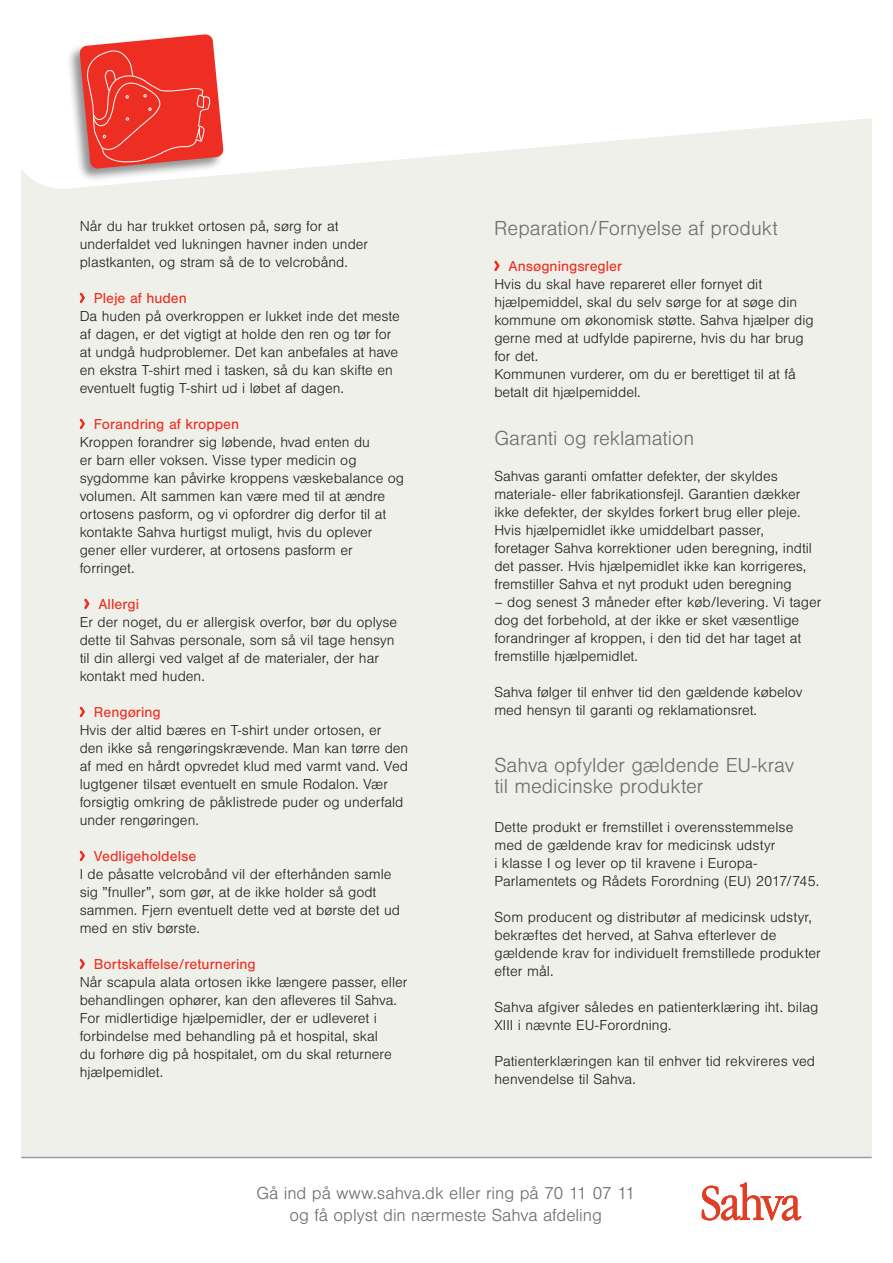
<style>
.page{position:relative;width:893px;height:1263px;background:#fff}
.page>*{position:absolute;margin:0;border:0;box-sizing:border-box;transform-origin:0 0}
.t1{font:300 21px/21px "Nimbus San";color:#6c6d70}
.t2{font:300 18px/21.6px "Nimbus San";letter-spacing:-.005em;color:#6c6d70;text-align:center}
.t3{font:300 15px/18px "Nimbus San";color:#231f20}
.t4{font:15px "Nimbus San";color:#ee2e22}
</style>
<div class="page">
<div style="left:21px;top:0;width:851px;height:1173px;background:#f0f0ea"></div>
<svg style="left:21px;top:0;width:851px;height:189px;fill:#fff"></svg>
<svg style="left:79px;top:292px;width:6px;height:11px"></svg>
<svg style="left:79px;top:418px;width:6px;height:11px"></svg>
<svg style="left:84px;top:598px;width:6px;height:12px"></svg>
<svg style="left:79px;top:706px;width:6px;height:11px"></svg>
<svg style="left:79px;top:850px;width:6px;height:12px"></svg>
<svg style="left:79px;top:958px;width:6px;height:12px"></svg>
<svg style="left:494px;top:260px;width:6px;height:11px"></svg>
<div style="left:0;top:1157px;width:893px;height:106px;background:#fff"></div>
<hr style="left:21px;top:1157px;width:851px;height:1px;background:#939598">
<div style="left:66px;top:33px;width:159px;height:149px;background:#231f20;opacity:.5"></div>
<svg style="left:79px;top:34px;width:145px;height:135px;background:#eb5148"></svg>
<svg style="left:701px;top:1182px;width:100px;height:39px"></svg>
<p class="t3" style="left:80px;top:218px;width:290px">Når du har trukket ortosen på, sørg for at underfaldet ved lukningen havner inden under plastkanten, og stram så de to velcrobånd.</p>
<p class="t4" style="left:94px;top:290px;width:95px">Pleje af huden</p>
<p class="t3" style="left:80px;top:308px;width:322px">Da huden på overkroppen er lukket inde det meste af dagen, er det vigtigt at holde den ren og tør for at undgå hudproblemer. Det kan anbefales at have en ekstra T-shirt med i tasken, så du kan skifte en eventuelt fugtig T-shirt ud i løbet af dagen.</p>
<p class="t4" style="left:94px;top:416px;width:147px">Forandring af kroppen</p>
<p class="t3" style="left:80px;top:434px;width:326px">Kroppen forandrer sig løbende, hvad enten du<br>er barn eller voksen. Visse typer medicin og sygdomme kan påvirke kroppens væskebalance og volumen. Alt sammen kan være med til at ændre ortosens pasform, og vi opfordrer dig derfor til at kontakte Sahva hurtigst muligt, hvis du oplever gener eller vurderer, at ortosens pasform er forringet.</p>
<p class="t4" style="left:98px;top:596px;width:42px">Allergi</p>
<p class="t3" style="left:80px;top:614px;width:319px">Er der noget, du er allergisk overfor, bør du oplyse dette til Sahvas personale, som så vil tage hensyn til din allergi ved valget af de materialer, der har kontakt med huden.</p>
<p class="t4" style="left:94px;top:704px;width:68px">Rengøring</p>
<p class="t3" style="left:80px;top:722px;width:330px">Hvis der altid bæres en T-shirt under ortosen, er den ikke så rengøringskrævende. Man kan tørre den af med en hårdt opvredet klud med varmt vand. Ved lugtgener tilsæt eventuelt en smule Rodalon. Vær forsigtig omkring de påklistrede puder og underfald under rengøringen.</p>
<p class="t4" style="left:94px;top:848px;width:104px">Vedligeholdelse</p>
<p class="t3" style="left:80px;top:866px;width:322px">I de påsatte velcrobånd vil der efterhånden samle sig ”fnuller”, som gør, at de ikke holder så godt sammen. Fjern eventuelt dette ved at børste det ud med en stiv børste.</p>
<p class="t4" style="left:94px;top:956px;width:163px">Bortskaffelse/returnering</p>
<p class="t3" style="left:80px;top:974px;width:329px">Når scapula alata ortosen ikke længere passer, eller behandlingen ophører, kan den afleveres til Sahva.<br>For midlertidige hjælpemidler, der er udleveret i forbindelse med behandling på et hospital, skal<br>du forhøre dig på hospitalet, om du skal returnere hjælpemidlet.</p>
<h1 class="t1" style="left:494px;top:218px;width:285px">Reparation/Fornyelse af produkt</h1>
<p class="t4" style="left:508px;top:258px;width:115px">Ansøgningsregler</p>
<p class="t3" style="left:494px;top:276px;width:321px">Hvis du skal have repareret eller fornyet dit hjælpemiddel, skal du selv sørge for at søge din kommune om økonomisk støtte. Sahva hjælper dig gerne med at udfylde papirerne, hvis du har brug for det.<br>Kommunen vurderer, om du er berettiget til at få betalt dit hjælpemiddel.</p>
<h1 class="t1" style="left:494px;top:428px;width:202px">Garanti og reklamation</h1>
<p class="t3" style="left:494px;top:467px;width:319px">Sahvas garanti omfatter defekter, der skyldes materiale- eller fabrikationsfejl. Garantien dækker ikke defekter, der skyldes forkert brug eller pleje.<br>Hvis hjælpemidlet ikke umiddelbart passer, foretager Sahva korrektioner uden beregning, indtil det passer. Hvis hjælpemidlet ikke kan korrigeres, fremstiller Sahva et nyt produkt uden beregning</p>
<p class="t3" style="left:494px;top:593px;width:329px">– dog senest 3 måneder efter køb/levering. Vi tager dog det forbehold, at der ikke er sket væsentlige forandringer af kroppen, i den tid det har taget at fremstille hjælpemidlet.</p>
<p class="t3" style="left:494px;top:683px;width:310px">Sahva følger til enhver tid den gældende købelov med hensyn til garanti og reklamationsret.</p>
<h1 class="t1" style="left:494px;top:755px;width:301px">Sahva opfylder gældende EU-krav til medicinske produkter</h1>
<p class="t3" style="left:494px;top:818px;width:327px">Dette produkt er fremstillet i overensstemmelse med de gældende krav for medicinsk udstyr<br>i klasse I og lever op til kravene i Europa-Parlamentets og Rådets Forordning (EU) 2017/745.</p>
<p class="t3" style="left:494px;top:908px;width:328px">Som producent og distributør af medicinsk udstyr, bekræftes det herved, at Sahva efterlever de gældende krav for individuelt fremstillede produkter efter mål.</p>
<p class="t3" style="left:494px;top:998px;width:325px">Sahva afgiver således en patienterklæring iht. bilag<br>XIII i nævnte EU-Forordning.</p>
<p class="t3" style="left:494px;top:1052px;width:322px">Patienterklæringen kan til enhver tid rekvireres ved henvendelse til Sahva.</p>
<p class="t2" style="left:256px;top:1183px;width:380px">Gå ind på www.sahva.dk eller ring på 70 11 07 11 og få oplyst din nærmeste Sahva afdeling</p>
</div>
